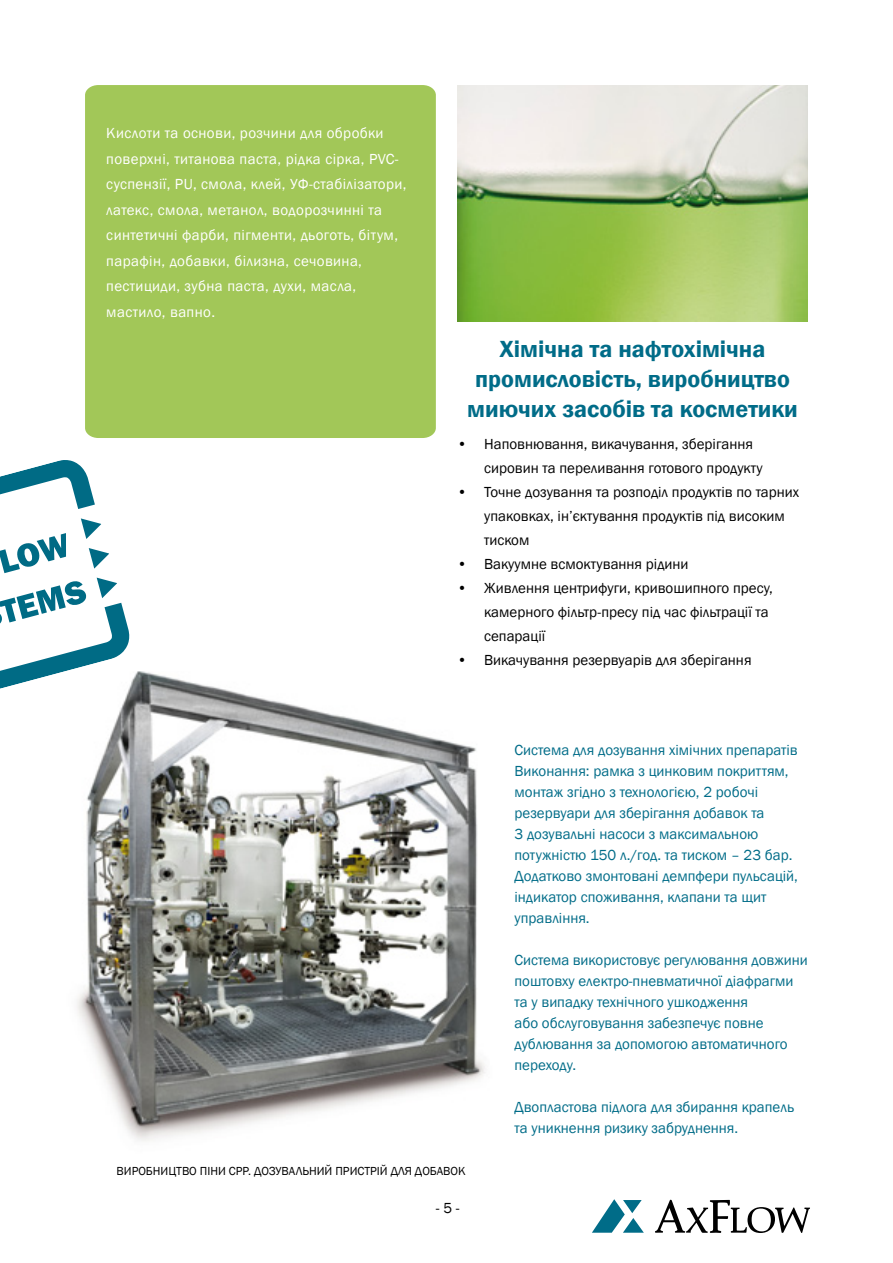
<style>
.page{position:relative;width:893px;height:1263px;background:#fff}
.page>*{position:absolute;margin:0;border:0;box-sizing:border-box;transform-origin:0 0}
.t1{font:600 24px/30px "Franklin Gothic";color:#006c88;text-align:center}
.t2{font:15px/21px "Franklin Gothic";color:#006c88}
.t3{font:15px/24px "Franklin Gothic";color:#000}
.t4{font:15px/25.5px "Franklin Gothic";letter-spacing:.025em;color:#fff}
.t5{font:12px "Franklin Gothic";color:#000}
</style>
<div class="page">
<img style="left:457px;top:85px;width:351px;height:236px">
<div style="left:85px;top:85px;width:351px;height:353px;background:#a2c758"></div>
<img style="left:77px;top:672px;width:408px;height:469px">
<svg style="left:0;top:460px;width:130px;height:229px"></svg>
<svg style="left:592px;top:1199px;width:52px;height:34px"></svg>
<svg style="left:655px;top:1199px;width:155px;height:34px"></svg>
<p class="t4" style="left:106px;top:121px;width:302px">Кислоти та основи, розчини для обробки поверхні, титанова паста, рідка сірка, PVC&shy;суспензії, PU, смола, клей, УФ-стабілізатори, латекс, смола, метанол, водорозчинні та синтетичні фарби, пігменти, дьоготь, бітум, парафін, добавки, білизна, сечовина, пестициди, зубна паста, духи, масла, мастило, вапно.</p>
<h1 class="t1" style="left:467px;top:334px;width:332px">Хімічна та нафтохімічна промисловість, виробництво миючих засобів та косметики</h1>
<p class="t3" style="left:484px;top:432px;width:280px;text-indent:-27px">• Наповнювання, викачування, зберігання сировин та переливання готового продукту</p>
<p class="t3" style="left:484px;top:480px;width:317px;text-indent:-27px">• Точне дозування та розподіл продуктів по тарних упаковках, ін’єктування продуктів під високим тиском</p>
<p class="t3" style="left:457px;top:552px;width:233px">• Вакуумне всмоктування рідини</p>
<p class="t3" style="left:484px;top:576px;width:290px;text-indent:-27px">• Живлення центрифуги, кривошипного пресу, камерного фільтр-пресу під час фільтрації та сепарації</p>
<p class="t3" style="left:457px;top:648px;width:296px">• Викачування резервуарів для зберігання</p>
<p class="t2" style="left:514px;top:739px;width:285px">Система для дозування хімічних препаратів Виконання: рамка з цинковим покриттям, монтаж згідно з технологією, 2 робочі резервуари для зберігання добавок та<br>3 дозувальні насоси з максимальною потужністю 150 л./год. та тиском – 23 бар.<br>Додатково змонтовані демпфери пульсацій, індикатор споживання, клапани та щит управління.</p>
<p class="t2" style="left:514px;top:949px;width:295px">Система використовує регулювання довжини поштовху електро-пневматичної діафрагми та у випадку технічного ушкодження<br>або обслуговування забезпечує повне дублювання за допомогою автоматичного переходу.</p>
<p class="t2" style="left:514px;top:1096px;width:281px">Двопластова підлога для збирання крапель та уникнення ризику забруднення.</p>
<p class="t5" style="left:117px;top:1163px;width:59px">Виробництвоп</p>
<p class="t5" style="left:207px;top:1163px;width:205px">ін и CPP. Дозувальн ий пристрій длядо</p>
<p class="t5" style="left:430px;top:1163px;width:22px">бавок</p>
<p class="t3" style="left:436px;top:1196px;width:25px">-5-</p>
</div>
